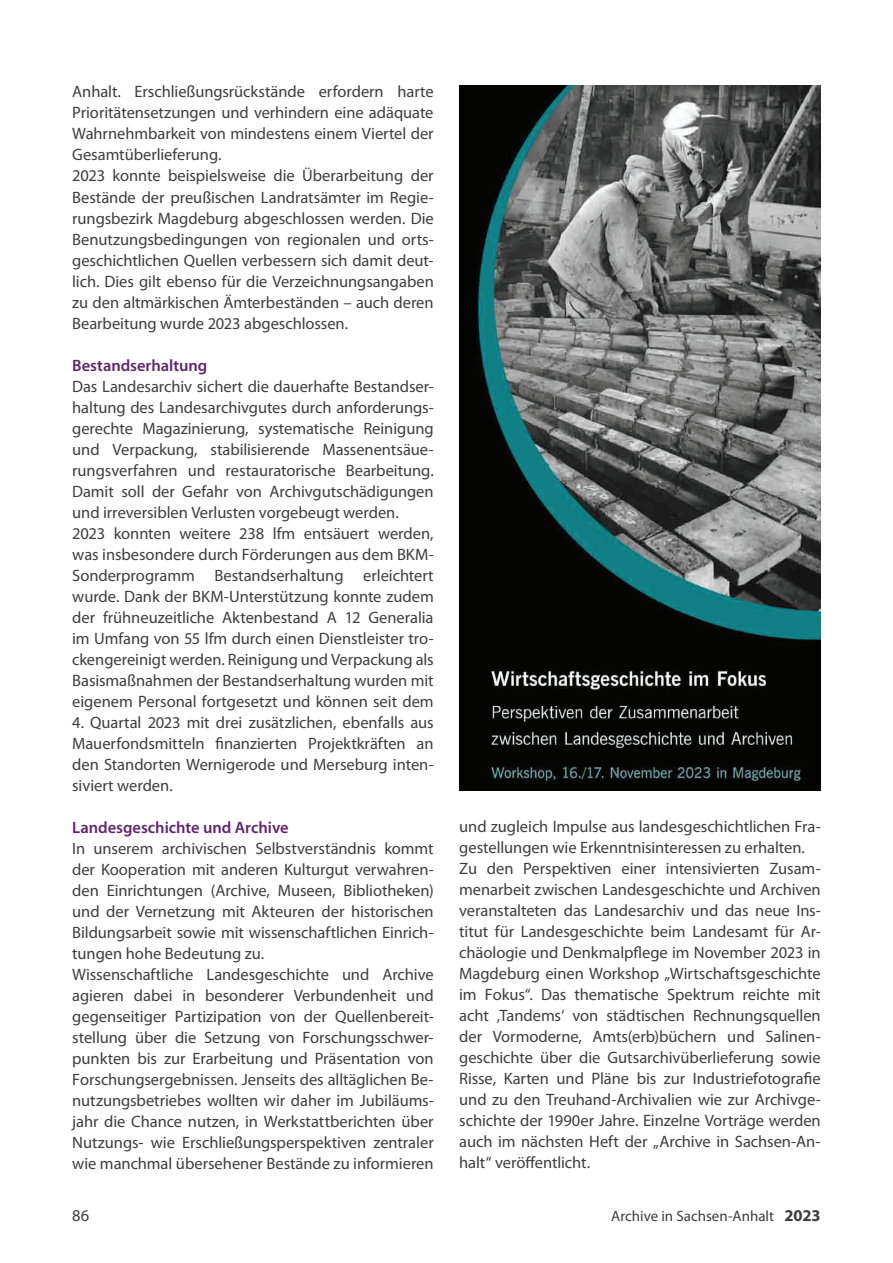
<style>
.page{position:relative;width:893px;height:1263px;background:#fff}
.page>*{position:absolute;margin:0;border:0;box-sizing:border-box;transform-origin:0 0}
.t1{font:16.5px/21px "Myriad Pro";letter-spacing:-.005em;color:#3e3e3f}
.t2{font:600 16.5px "Myriad Pro";color:#612570}
.t3{font:15px "Myriad Pro";color:#3e3e3f}
.s1{font-weight:700;font-size:16.5px}
</style>
<div class="page">
<img style="left:459px;top:85px;width:362px;height:706px">
<p class="t1" style="left:72px;top:82px;width:363px">Anhalt. Erschließungsrückstände erfordern harte Prioritätensetzungen und verhindern eine adäquate Wahrnehmbarkeit von mindestens einem Viertel der Gesamtüberlieferung.<br>2023 konnte beispielsweise die Überarbeitung der Bestände der preußischen Landratsämter im Regie&shy;rungsbezirk Magdeburg abgeschlossen werden. Die Benutzungsbedingungen von regionalen und orts&shy;geschichtlichen Quellen verbessern sich damit deut&shy;lich. Dies gilt ebenso für die Verzeichnungsangaben zu den altmärkischen Ämterbeständen – auch deren Bearbeitung wurde 2023 abgeschlossen.</p>
<p class="t2" style="left:72px;top:359px;width:137px">Bestandserhaltung</p>
<p class="t1" style="left:72px;top:377px;width:363px">Das Landesarchiv sichert die dauerhafte Bestandser&shy;haltung des Landesarchivgutes durch anforderungs&shy;gerechte Magazinierung, systematische Reinigung und Verpackung, stabilisierende Massenentsäue&shy;rungsverfahren und restauratorische Bearbeitung.<br>Damit soll der Gefahr von Archivgutschädigungen und irreversiblen Verlusten vorgebeugt werden.<br>2023 konnten weitere 238 lfm entsäuert werden, was insbesondere durch Förderungen aus dem BKM-Sonderprogramm Bestandserhaltung erleichtert wurde. Dank der BKM-Unterstützung konnte zudem der frühneuzeitliche Aktenbestand A 12 Generalia im Umfang von 55 lfm durch einen Dienstleister tro&shy;ckengereinigt werden. Reinigung und Verpackung als Basismaßnahmen der Bestandserhaltung wurden mit eigenem Personal fortgesetzt und können seit dem</p>
<p class="t1" style="left:72px;top:713px;width:363px;text-align:justify">4. Quartal 2023 mit drei zusätzlichen, ebenfalls aus Mauerfondsmitteln finanzierten Projektkräften an den Standorten Wernigerode und Merseburg inten&shy;siviert werden.</p>
<p class="t2" style="left:72px;top:821px;width:218px">Landesgeschichte und Archive</p>
<p class="t1" style="left:72px;top:839px;width:363px">In unserem archivischen Selbstverständnis kommt der Kooperation mit anderen Kulturgut verwahren&shy;den Einrichtungen (Archive, Museen, Bibliotheken) und der Vernetzung mit Akteuren der historischen Bildungsarbeit sowie mit wissenschaftlichen Einrich&shy;tungen hohe Bedeutung zu.<br>Wissenschaftliche Landesgeschichte und Archive agieren dabei in besonderer Verbundenheit und gegenseitiger Partizipation von der Quellenbereit&shy;stellung über die Setzung von Forschungsschwer&shy;punkten bis zur Erarbeitung und Präsentation von Forschungsergebnissen. Jenseits des alltäglichen Be&shy;nutzungsbetriebes wollten wir daher im Jubiläums&shy;jahr die Chance nutzen, in Werkstattberichten über Nutzungs- wie Erschließungsperspektiven zentraler wie manchmal übersehener Bestände zu informieren</p>
<p class="t1" style="left:459px;top:817px;width:363px">und zugleich Impulse aus landesgeschichtlichen Fra&shy;gestellungen wie Erkenntnisinteressen zu erhalten.<br>Zu den Perspektiven einer intensivierten Zusam&shy;menarbeit zwischen Landesgeschichte und Archiven veranstalteten das Landesarchiv und das neue Ins&shy;titut für Landesgeschichte beim Landesamt für Ar&shy;chäologie und Denkmalpflege im November 2023 in Magdeburg einen Workshop „Wirtschaftsgeschichte im Fokus“. Das thematische Spektrum reichte mit acht ‚Tandems‘ von städtischen Rechnungsquellen der Vormoderne, Amts(erb)büchern und Salinen&shy;geschichte über die Gutsarchivüberlieferung sowie Risse, Karten und Pläne bis zur Industriefotografie und zu den Treuhand-Archivalien wie zur Archivge&shy;schichte der 1990er Jahre. Einzelne Vorträge werden auch im nächsten Heft der „Archive in Sachsen-An&shy;halt“ veröffentlicht.</p>
<p class="t1" style="left:72px;top:1206px;width:18px">86</p>
<p class="t3" style="left:611px;top:1211px;width:211px">Archive in Sachsen-Anhalt <span class="s1">2023</span></p>
</div>
